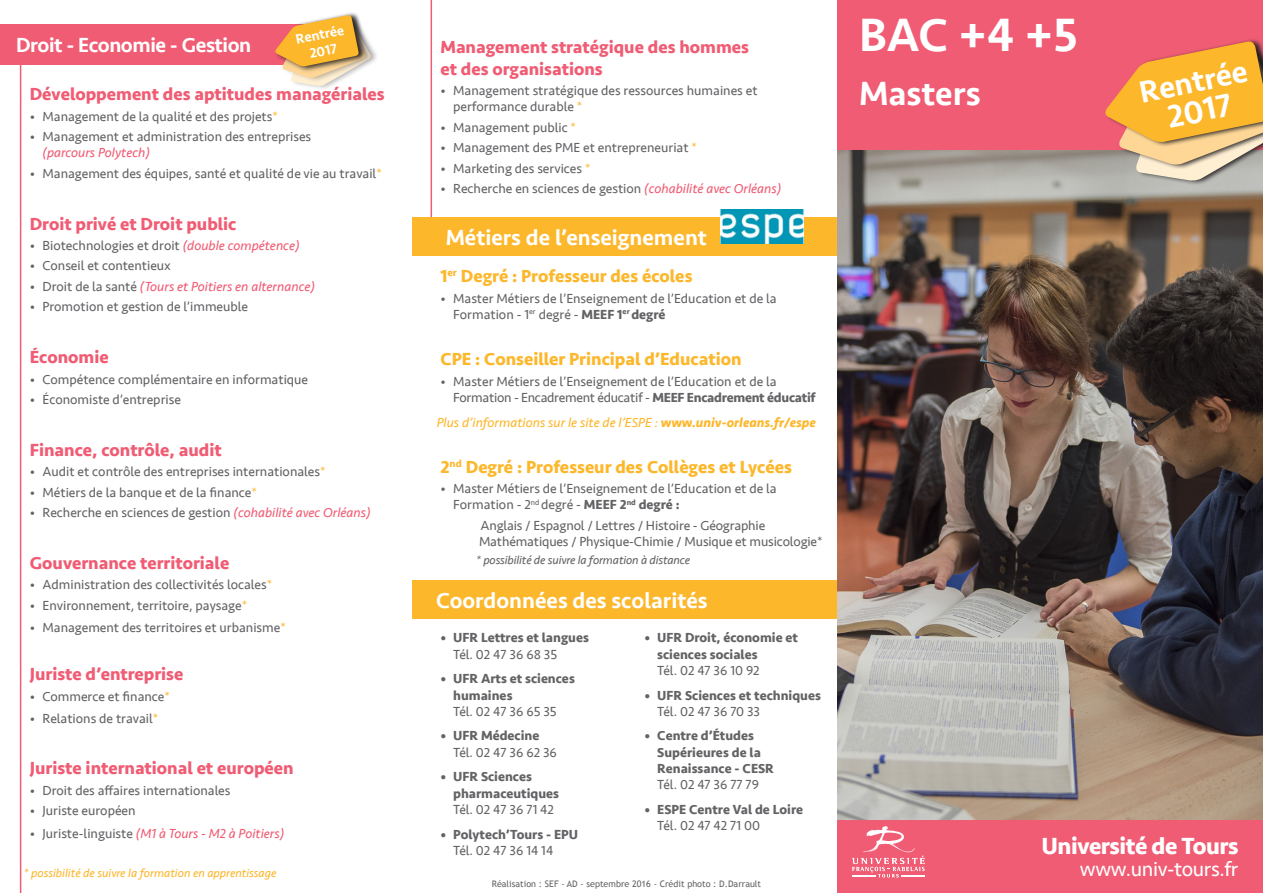
<style>
.page{position:relative;width:1263px;height:893px;background:#fff}
.page>*{position:absolute;margin:0;border:0;box-sizing:border-box;transform-origin:0 0}
.t1{font:500 48px "Seravek";color:#fff}
.t2{font:500 34.5px "Seravek";color:#fff}
.t3{font:500 33px "Seravek";color:#fff}
.t4{font:500 31.5px "Seravek";color:#fff}
.t5{font:700 24px "Seravek";letter-spacing:-.02em;color:#fff}
.t6{font:500 22.5px "Seravek";color:#fff}
.t7{font:500 21px "Seravek";letter-spacing:-.02em;color:#fff}
.t8{font:21px "Seravek";letter-spacing:-.02em;color:#fff}
.t9{font:700 18px/21.6px "Seravek";color:#f05c74}
.t10{font:700 18px "Seravek";color:#fcb72b}
.t11{font:500 14.1px "Seravek";color:#fff}
.Style_de_paragraphe{font:13.5px/16.2px "Seravek";color:#636366}
.t12{font:700 13.5px/16.2px "Seravek";color:#636366}
.t13{font:italic 13.5px "Seravek";color:#f05c74}
.Style_de_paragraphe-2{font:italic 13.5px "Seravek";color:#fcb72b}
.Style_de_paragraphe-3{font:italic 12px "Seravek";color:#fcb72b}
.Style_de_paragraphe-4{font:italic 12px "Seravek";letter-spacing:-.01em;color:#636366}
.t14{font:9px "Trebuchet MS";color:#636366}
.s1{color:#fcb72b}
.s2{font-style:italic;color:#f05c74}
.s3{font-style:normal;color:#636366}
.s4{font-weight:700}
.s5{font-weight:400}
</style>
<div class="page">
<hr style="left:431px;top:0;width:1px;height:225px;background:#f05c74">
<div style="left:412px;top:217px;width:427px;height:39px;background:#fcb72b"></div>
<div style="left:412px;top:580px;width:427px;height:39px;background:#fcb72b"></div>
<img style="left:838px;top:149px;width:425px;height:671px">
<div style="left:838px;top:820px;width:425px;height:73px;background:#f05c74"></div>
<svg style="left:852px;top:826px;width:73px;height:51px"></svg>
<div style="left:0;top:24px;width:328px;height:41px;background:#f05c74"></div>
<hr style="left:20px;top:55px;width:1px;height:838px;background:#f05c74">
<img style="left:720px;top:209px;width:84px;height:34px">
<div style="left:291px;top:19px;width:88px;height:72px;background:#231f20;opacity:.3"></div>
<div style="left:275px;top:12px;width:92px;height:60px;background:#231f20;opacity:.89"></div>
<svg style="left:275px;top:15px;width:97px;height:71px"></svg>
<div style="left:838px;top:0;width:425px;height:149px;background:#f05c74"></div>
<div style="left:1136px;top:52px;width:127px;height:134px;background:#231f20;opacity:.89"></div>
<svg style="left:1102px;top:40px;width:161px;height:141px"></svg>
<p class="t11" style="left:294px;top:31px;width:50px;rotate:-12deg">Rentrée</p>
<p class="t11" style="left:308px;top:45px;width:29px;rotate:-12deg">2017</p>
<p class="t7" style="left:16px;top:32px;width:237px">Droit - Economie - Gestion</p>
<p class="t9" style="left:440px;top:36px;width:310px">Management stratégique des hommes et des organisations</p>
<p class="Style_de_paragraphe" style="left:453px;top:83px;width:306px;text-indent:-13px">• Management stratégique des ressources humaines et performance durable <span class="s1">*</span></p>
<p class="Style_de_paragraphe" style="left:440px;top:119px;width:137px">• Management public <span class="s1">*</span></p>
<p class="Style_de_paragraphe" style="left:440px;top:140px;width:258px">• Management des PME et entrepreneuriat <span class="s1">*</span></p>
<p class="Style_de_paragraphe" style="left:440px;top:160px;width:152px">• Marketing des services <span class="s1">*</span></p>
<p class="Style_de_paragraphe" style="left:440px;top:181px;width:343px">• Recherche en sciences de gestion <span class="s2">(cohabilité avec Orléans)</span></p>
<p class="t9" style="left:30px;top:83px;width:356px">Développement des aptitudes managériales</p>
<p class="Style_de_paragraphe" style="left:30px;top:108px;width:250px">• Management de la qualité et des projets<span class="s1">*</span></p>
<p class="Style_de_paragraphe" style="left:43px;top:129px;width:270px;text-indent:-13px">• Management et administration des entreprises <span class="s2">(parcours Polytech)</span></p>
<p class="Style_de_paragraphe" style="left:30px;top:165px;width:354px">• Management des équipes, santé et qualité de vie au travail<span class="s1">*</span></p>
<p class="t9" style="left:30px;top:212px;width:208px">Droit privé et Droit public</p>
<p class="Style_de_paragraphe" style="left:30px;top:237px;width:271px">• Biotechnologies et droit <span class="s2">(double compétence)</span></p>
<p class="Style_de_paragraphe" style="left:30px;top:258px;width:143px">• Conseil et contentieux</p>
<p class="t13" style="left:30px;top:276px;width:287px"><span class="s3">• Droit de la santé</span> (Tours et Poitiers en alternance)</p>
<p class="Style_de_paragraphe" style="left:30px;top:299px;width:220px">• Promotion et gestion de l’immeuble</p>
<p class="t9" style="left:30px;top:346px;width:81px">Économie</p>
<p class="Style_de_paragraphe" style="left:30px;top:371px;width:280px">• Compétence complémentaire en informatique</p>
<p class="Style_de_paragraphe" style="left:30px;top:391px;width:153px">• Économiste d’entreprise</p>
<p class="t9" style="left:30px;top:439px;width:193px">Finance, contrôle, audit</p>
<p class="Style_de_paragraphe" style="left:30px;top:463px;width:297px">• Audit et contrôle des entreprises internationales<span class="s1">*</span></p>
<p class="Style_de_paragraphe" style="left:30px;top:484px;width:229px">• Métiers de la banque et de la finance<span class="s1">*</span></p>
<p class="Style_de_paragraphe" style="left:30px;top:504px;width:343px">• Recherche en sciences de gestion <span class="s2">(cohabilité avec Orléans)</span></p>
<p class="t9" style="left:30px;top:552px;width:201px">Gouvernance territoriale</p>
<p class="Style_de_paragraphe" style="left:30px;top:577px;width:244px">• Administration des collectivités locales<span class="s1">*</span></p>
<p class="Style_de_paragraphe" style="left:30px;top:597px;width:219px">• Environnement, territoire, paysage<span class="s1">*</span></p>
<p class="Style_de_paragraphe" style="left:30px;top:619px;width:258px">• Management des territoires et urbanisme<span class="s1">*</span></p>
<p class="t9" style="left:30px;top:663px;width:155px">Juriste d’entreprise</p>
<p class="Style_de_paragraphe" style="left:30px;top:688px;width:142px">• Commerce et finance<span class="s1">*</span></p>
<p class="Style_de_paragraphe" style="left:30px;top:710px;width:130px">• Relations de travail<span class="s1">*</span></p>
<p class="t9" style="left:30px;top:757px;width:265px">Juriste international et européen</p>
<p class="Style_de_paragraphe" style="left:30px;top:782px;width:202px">• Droit des affaires internationales</p>
<p class="Style_de_paragraphe" style="left:30px;top:803px;width:107px">• Juriste européen</p>
<p class="t13" style="left:30px;top:822px;width:256px"><span class="s3">• Juriste-linguiste</span> (M1 à Tours - M2 à Poitiers)</p>
<p class="Style_de_paragraphe-3" style="left:24px;top:863px;width:254px">* possibilité de suivre la formation en apprentissage</p>
<p class="t6" style="left:446px;top:223px;width:262px">Métiers de l’enseignement</p>
<p class="t10" style="left:440px;top:262px;width:254px">1<sup>er</sup> Degré : Professeur des écoles</p>
<p class="Style_de_paragraphe" style="left:453px;top:290px;width:325px;text-indent:-13px">• Master Métiers de l’Enseignement de l’Education et de la<br>Formation - 1<sup>er</sup> degré - <span class="s4">MEEF 1</span><sup>er</sup> <span class="s4">degré</span></p>
<p class="t10" style="left:440px;top:345px;width:303px">CPE : Conseiller Principal d’Education</p>
<p class="Style_de_paragraphe" style="left:453px;top:373px;width:364px;text-indent:-13px">• Master Métiers de l’Enseignement de l’Education et de la<br>Formation - Encadrement éducatif - <span class="s4">MEEF Encadrement éducatif</span></p>
<p class="Style_de_paragraphe-2" style="left:437px;top:411px;width:381px">Plus d’informations sur le site de l’ESPE : <span class="s4">www.univ-orleans.fr/espe</span></p>
<p class="t10" style="left:440px;top:452px;width:353px">2<sup>nd</sup> Degré : Professeur des Collèges et Lycées</p>
<p class="Style_de_paragraphe" style="left:453px;top:481px;width:325px;text-indent:-13px">• Master Métiers de l’Enseignement de l’Education et de la<br>Formation - 2<sup>nd</sup> degré - <span class="s4">MEEF 2</span><sup>nd</sup> <span class="s4">degré :</span></p>
<p class="Style_de_paragraphe" style="left:479px;top:517px;width:345px">Anglais / Espagnol / Lettres / Histoire - Géographie<br>Mathématiques / Physique-Chimie / Musique et musicologie*</p>
<p class="Style_de_paragraphe-4" style="left:476px;top:551px;width:215px">* possibilité de suivre la formation à distance</p>
<p class="t6" style="left:436px;top:586px;width:273px">Coordonnées des scolarités</p>
<p class="t12" style="left:657px;top:630px;width:142px;text-indent:-13px">• UFR Droit, économie et sciences sociales<br><span class="s5">Tél. 02 47 36 10 92</span></p>
<p class="t12" style="left:657px;top:687px;width:165px;text-indent:-13px">• UFR Sciences et techniques<br><span class="s5">Tél. 02 47 36 70 33</span></p>
<p class="t12" style="left:657px;top:728px;width:118px;text-indent:-13px">• Centre d’Études<br>Supérieures de la<br>Renaissance - CESR<br><span class="s5">Tél. 02 47 36 77 79</span></p>
<p class="t12" style="left:657px;top:801px;width:147px;text-indent:-13px">• ESPE Centre Val de Loire<br><span class="s5">Tél. 02 47 42 71 00</span></p>
<p class="t12" style="left:453px;top:630px;width:137px;text-indent:-13px">• UFR Lettres et langues<br><span class="s5">Tél. 02 47 36 68 35</span></p>
<p class="t12" style="left:453px;top:671px;width:123px;text-indent:-13px">• UFR Arts et sciences humaines<br><span class="s5">Tél. 02 47 36 65 35</span></p>
<p class="Style_de_paragraphe" style="left:453px;top:728px;width:105px;text-indent:-13px"><span class="s4">• UFR Médecine<br></span>Tél. 02 47 36 62 36</p>
<p class="t12" style="left:453px;top:769px;width:107px;text-indent:-13px">• UFR Sciences pharmaceutiques<br><span class="s5">Tél. 02 47 36 71 42</span></p>
<p class="t12" style="left:453px;top:826px;width:126px;text-indent:-13px">• Polytech’Tours - EPU<br><span class="s5">Tél. 02 47 36 14 14</span></p>
<p class="t14" style="left:492px;top:878px;width:271px">Réalisation : SEF - AD - septembre 2016 - Crédit photo : D.Darrault</p>
<p class="t1" style="left:859px;top:5px;width:220px">BAC +4 +5</p>
<p class="t2" style="left:859px;top:72px;width:123px">Masters</p>
<p class="t4" style="left:1136px;top:73px;width:111px;rotate:-11deg">Rentrée</p>
<p class="t3" style="left:1163px;top:97px;width:66px;rotate:-12deg">2017</p>
<p class="t5" style="left:1041px;top:827px;width:198px">Université de Tours</p>
<p class="t8" style="left:1080px;top:853px;width:160px">www.univ-tours.fr</p>
</div>
